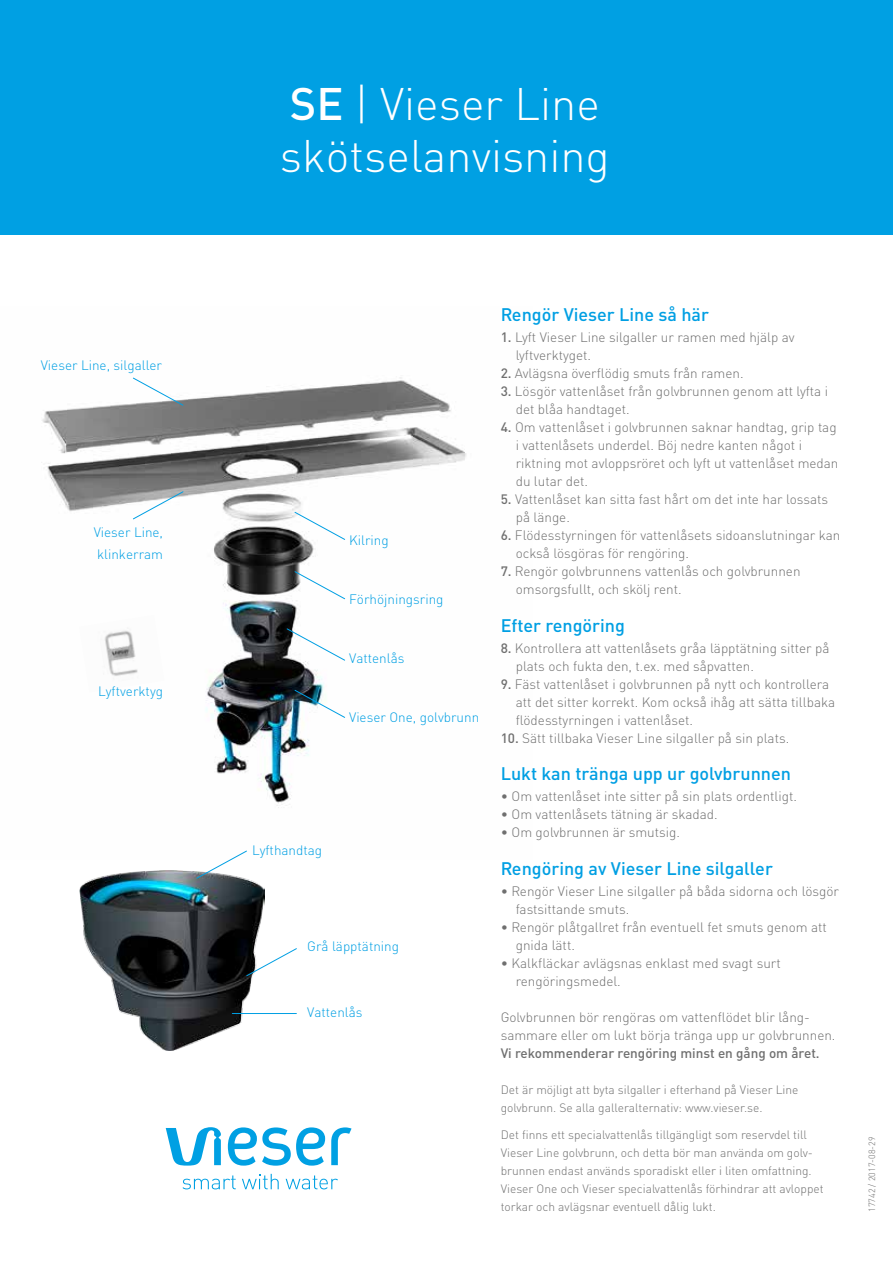
<style>
.page{position:relative;width:893px;height:1263px;background:#fff}
.page>*{position:absolute;margin:0;border:0;box-sizing:border-box;transform-origin:0 0}
.t1{font:300 45px/52.5px "DIN Pro";color:#fff}
.t2{font:500 18px "DIN Pro";color:#009fe3}
.t3{font:300 13.5px/18px "DIN Pro";color:#6f6f6f}
.t4{font:300 13.5px/21.5px "DIN Pro";color:#009fe3}
.t5{font:500 13.5px "DIN Pro";color:#6f6f6f}
.t6{font:300 12px/18px "DIN Pro";color:#6f6f6f}
.t7{font:300 9px "DIN Pro";color:#6f6f6f}
.s1{font-weight:500}
</style>
<div class="page">
<img style="left:41px;top:377px;width:425px;height:431px">
<img style="left:79px;top:870px;width:185px;height:181px">
<img style="left:79px;top:615px;width:85px;height:77px">
<svg style="left:294px;top:512px;width:51px;height:28px"></svg>
<svg style="left:133px;top:491px;width:51px;height:28px"></svg>
<svg style="left:133px;top:378px;width:51px;height:28px"></svg>
<svg style="left:196px;top:850px;width:51px;height:29px"></svg>
<svg style="left:246px;top:948px;width:51px;height:28px"></svg>
<svg style="left:294px;top:571px;width:51px;height:28px"></svg>
<svg style="left:287px;top:628px;width:58px;height:33px"></svg>
<svg style="left:294px;top:690px;width:51px;height:28px"></svg>
<hr style="left:232px;top:1013px;width:64px;height:1px;background:#009fe3">
<div style="left:0;top:0;width:893px;height:234px;background:#00a0e3"></div>
<svg style="left:228px;top:1127px;width:97px;height:39px"></svg>
<svg style="left:166px;top:1127px;width:55px;height:38px"></svg>
<svg style="left:331px;top:1127px;width:21px;height:38px"></svg>
<svg style="left:182px;top:1175px;width:54px;height:14px"></svg>
<svg style="left:286px;top:1175px;width:52px;height:14px"></svg>
<svg style="left:242px;top:1174px;width:37px;height:15px"></svg>
<p class="t4" style="left:41px;top:353px;width:123px">Vieser Line, silgaller</p>
<p class="t4" style="left:94px;top:520px;width:71px">Vieser Line, klinkerram</p>
<p class="t4" style="left:98px;top:679px;width:67px">Lyftverktyg</p>
<h1 class="t1" style="left:280px;top:73px;width:331px"><span class="s1">SE</span> | Vieser Line skötselanvisning</h1>
<p class="t4" style="left:349px;top:528px;width:41px">Kilring</p>
<p class="t4" style="left:349px;top:587px;width:96px">Förhöjningsring</p>
<p class="t4" style="left:349px;top:646px;width:57px">Vattenlås</p>
<p class="t4" style="left:349px;top:705px;width:132px">Vieser One, golvbrunn</p>
<p class="t4" style="left:252px;top:838px;width:72px">Lyfthandtag</p>
<p class="t4" style="left:307px;top:935px;width:93px">Grå läpptätning</p>
<p class="t4" style="left:307px;top:1000px;width:57px">Vattenlås</p>
<h2 class="t2" style="left:501px;top:300px;width:210px">Rengör Vieser Line så här</h2>
<p class="t3" style="left:516px;top:327px;width:281px;text-indent:-15px"><span class="s1">1.</span> Lyft Vieser Line silgaller ur ramen med hjälp av lyftverktyget.</p>
<p class="t3" style="left:501px;top:363px;width:244px"><span class="s1">2.</span> Avlägsna överflödig smuts från ramen.</p>
<p class="t3" style="left:516px;top:381px;width:314px;text-indent:-15px"><span class="s1">3.</span> Lösgör vattenlåset från golvbrunnen genom att lyfta i det blåa handtaget.</p>
<p class="t3" style="left:516px;top:417px;width:324px;text-indent:-15px"><span class="s1">4.</span> Om vattenlåset i golvbrunnen saknar handtag, grip tag i vattenlåsets underdel. Böj nedre kanten något i riktning mot avloppsröret och lyft ut vattenlåset medan du lutar det.</p>
<p class="t3" style="left:516px;top:489px;width:314px;text-indent:-15px"><span class="s1">5.</span> Vattenlåset kan sitta fast hårt om det inte har lossats på länge.</p>
<p class="t3" style="left:516px;top:525px;width:326px;text-indent:-15px"><span class="s1">6.</span> Flödesstyrningen för vattenlåsets sidoanslutningar kan också lösgöras för rengöring.</p>
<p class="t3" style="left:516px;top:561px;width:286px;text-indent:-15px"><span class="s1">7.</span> Rengör golvbrunnens vattenlås och golvbrunnen omsorgsfullt, och skölj rent.</p>
<h2 class="t2" style="left:501px;top:610px;width:126px">Efter rengöring</h2>
<p class="t3" style="left:516px;top:637px;width:315px;text-indent:-15px"><span class="s1">8.</span> Kontrollera att vattenlåsets gråa läpptätning sitter på plats och fukta den, t.ex. med såpvatten.</p>
<p class="t3" style="left:516px;top:673px;width:321px;text-indent:-15px"><span class="s1">9.</span> Fäst vattenlåset i golvbrunnen på nytt och kontrollera att det sitter korrekt. Kom också ihåg att sätta tillbaka flödesstyrningen i vattenlåset.</p>
<p class="t3" style="left:501px;top:727px;width:290px"><span class="s1">10.</span> Sätt tillbaka Vieser Line silgaller på sin plats.</p>
<h2 class="t2" style="left:501px;top:759px;width:292px">Lukt kan tränga upp ur golvbrunnen</h2>
<p class="t3" style="left:501px;top:786px;width:298px">• Om vattenlåset inte sitter på sin plats ordentligt.</p>
<p class="t3" style="left:501px;top:804px;width:219px">• Om vattenlåsets tätning är skadad.</p>
<p class="t3" style="left:501px;top:822px;width:181px">• Om golvbrunnen är smutsig.</p>
<h2 class="t2" style="left:501px;top:853px;width:274px">Rengöring av Vieser Line silgaller</h2>
<p class="t3" style="left:516px;top:880px;width:325px;text-indent:-15px">• Rengör Vieser Line silgaller på båda sidorna och lösgör fastsittande smuts.</p>
<p class="t3" style="left:516px;top:916px;width:313px;text-indent:-15px">• Rengör plåtgallret från eventuell fet smuts genom att gnida lätt.</p>
<p class="t3" style="left:516px;top:952px;width:267px;text-indent:-15px">• Kalkfläckar avlägsnas enklast med svagt surt rengöringsmedel.</p>
<p class="t3" style="left:501px;top:1006px;width:336px">Golvbrunnen bör rengöras om vattenflödet blir lång&shy;sammare eller om lukt börja tränga upp ur golvbrunnen.</p>
<p class="t5" style="left:501px;top:1042px;width:320px">Vi rekommenderar rengöring minst en gång om året.</p>
<p class="t6" style="left:501px;top:1079px;width:299px">Det är möjligt att byta silgaller i efterhand på Vieser Line golvbrunn. Se alla galleralternativ: www.vieser.se.</p>
<p class="t6" style="left:501px;top:1124px;width:325px">Det finns ett specialvattenlås tillgängligt som reservdel till Vieser Line golvbrunn, och detta bör man använda om golv&shy;brunnen endast används sporadiskt eller i liten omfattning.<br>Vieser One och Vieser specialvattenlås förhindrar att avloppet torkar och avlägsnar eventuell dålig lukt.</p>
<p class="t7" style="left:865px;top:1212px;width:77px;rotate:-90deg">17742 / 2017-08-29</p>
</div>
